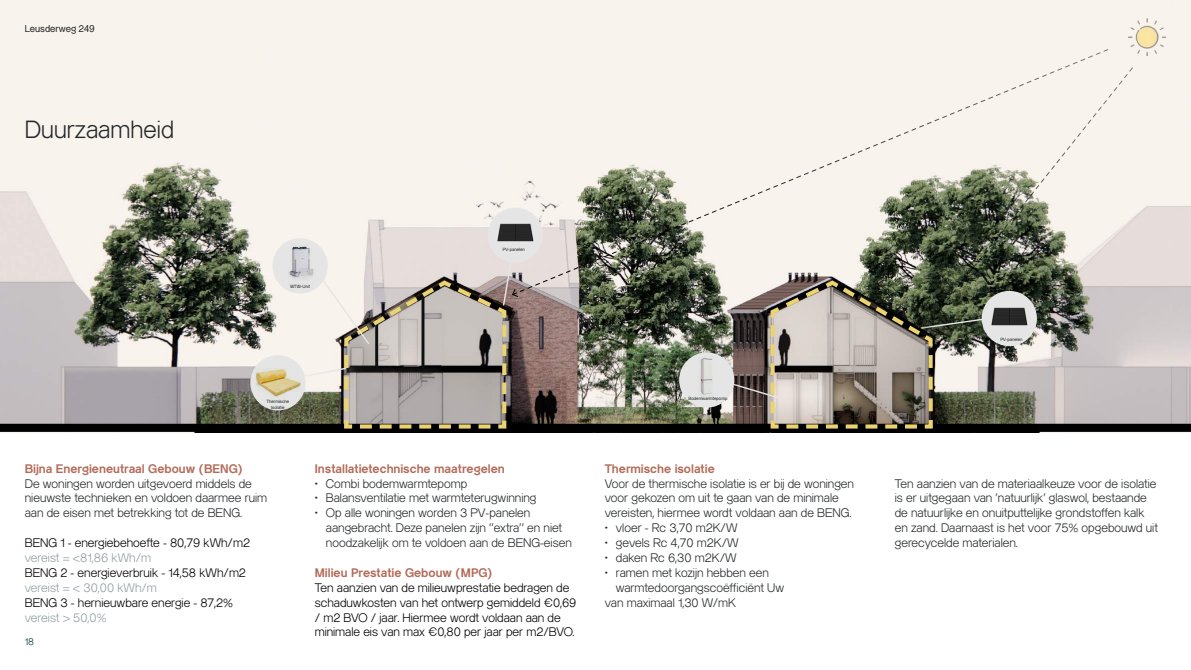
<style>
.page{position:relative;width:1191px;height:670px;background:#fff}
.page>*{position:absolute;margin:0;border:0;box-sizing:border-box;transform-origin:0 0}
.t1{font:300 24.8px "Almarena";color:#25282a}
.t2{font:300 12.4px/14.9px "Almarena";color:#25282a}
.t3{font:300 12.4px/14.9px "Almarena";color:#000}
.t4{font:700 12.4px "Almarena";color:#b26b59}
.t5{font:300 12.4px "Almarena";color:#919ea3}
.t6{font:9.9px "Almarena";color:#25282a}
.t7{font:300 9.9px "Almarena";color:#033338}
.t8{font:4.6px/5.6px "Almarena";color:#1f2423;text-align:center}
</style>
<div class="page">
<img style="left:0;top:0;width:1191px;height:424px">
<img style="left:1128px;top:19px;width:37px;height:37px">
<svg style="left:511px;top:48px;width:598px;height:248px;background:#d9d6ce"></svg>
<svg style="left:930px;top:66px;width:203px;height:255px;background:#bebdb3"></svg>
<div style="left:0;top:424px;width:1191px;height:8px;background:#000"></div>
<div style="left:679px;top:352px;width:55px;height:55px;background:#e5e5e5;border-radius:50%"></div>
<img style="left:686px;top:356px;width:41px;height:39px">
<img style="left:730px;top:278px;width:255px;height:151px">
<svg style="left:303px;top:255px;width:216px;height:174px;background:#b1aba4"></svg>
<div style="left:272px;top:238px;width:56px;height:55px;background:#e5e5e5;border-radius:50%"></div>
<img style="left:289px;top:245px;width:25px;height:34px">
<div style="left:981px;top:291px;width:56px;height:55px;background:#e5e5e5;border-radius:50%"></div>
<img style="left:991px;top:307px;width:36px;height:19px">
<div style="left:488px;top:208px;width:55px;height:55px;background:#e5e5e5;border-radius:50%"></div>
<img style="left:497px;top:223px;width:36px;height:19px">
<div style="left:250px;top:355px;width:55px;height:55px;background:#e5e5e5;border-radius:50%"></div>
<img style="left:256px;top:360px;width:44px;height:45px">
<p class="t6" style="left:25px;top:23px;width:72px">Leusderweg 249</p>
<h1 class="t1" style="left:25px;top:115px;width:151px">Duurzaamheid</h1>
<p class="t8" style="left:290px;top:284px;width:22px">WTW-Unit</p>
<p class="t8" style="left:503px;top:246px;width:24px">PV-panelen</p>
<p class="t8" style="left:266px;top:398px;width:24px">Thermische<br>Isolatie</p>
<p class="t4" style="left:25px;top:460px;width:219px">Bijna Energieneutraal Gebouw (BENG)</p>
<p class="t2" style="left:25px;top:475px;width:244px">De woningen worden uitgevoerd middels de nieuwste technieken en voldoen daarmee ruim aan de eisen met betrekking tot de BENG.</p>
<p class="t3" style="left:25px;top:535px;width:227px">BENG 1 - energiebehoefte - 80,79 kWh/m2</p>
<p class="t5" style="left:25px;top:550px;width:128px">vereist = &lt;81,86 kWh/m</p>
<p class="t3" style="left:25px;top:565px;width:223px">BENG 2 - energieverbruik - 14,58 kWh/m2</p>
<p class="t5" style="left:25px;top:580px;width:134px">vereist = &lt; 30,00 kWh/m</p>
<p class="t3" style="left:25px;top:594px;width:210px">BENG 3 - hernieuwbare energie - 87,2%</p>
<p class="t5" style="left:25px;top:610px;width:83px">vereist &gt; 50,0%</p>
<p class="t7" style="left:25px;top:635px;width:11px">18</p>
<p class="t4" style="left:315px;top:460px;width:191px">Installatietechnische maatregelen</p>
<p class="t2" style="left:315px;top:475px;width:154px">• Combi bodemwarmtepomp</p>
<p class="t2" style="left:315px;top:490px;width:223px">• Balansventilatie met warmteterugwinning</p>
<p class="t2" style="left:326px;top:505px;width:247px;text-indent:-11px">• Op alle woningen worden 3 PV-panelen aangebracht. Deze panelen zijn ‘‘extra’’ en niet noodzakelijk om te voldoen aan de BENG-eisen</p>
<p class="t4" style="left:315px;top:565px;width:179px">Milieu Prestatie Gebouw (MPG)</p>
<p class="t3" style="left:315px;top:579px;width:263px">Ten aanzien van de milieuwprestatie bedragen de schaduwkosten van het ontwerp gemiddeld €0,69 / m2 BVO / jaar. Hiermee wordt voldaan aan de minimale eis van max €0,80 per jaar per m2/BVO.</p>
<p class="t8" style="left:688px;top:396px;width:41px">Bodemwarmtepomp</p>
<p class="t4" style="left:605px;top:460px;width:111px">Thermische isolatie</p>
<p class="t2" style="left:605px;top:475px;width:251px">Voor de thermische isolatie is er bij de woningen voor gekozen om uit te gaan van de minimale vereisten, hiermee wordt voldaan aan de BENG.</p>
<p class="t2" style="left:605px;top:520px;width:134px">• vloer - Rc 3,70 m2K/W</p>
<p class="t2" style="left:605px;top:535px;width:135px">• gevels Rc 4,70 m2K/W</p>
<p class="t2" style="left:605px;top:550px;width:133px">• daken Rc 6,30 m2K/W</p>
<p class="t2" style="left:605px;top:565px;width:166px">• ramen met kozijn hebben een</p>
<p class="t2" style="left:616px;top:579px;width:170px">warmtedoorgangscoëfficiënt Uw</p>
<p class="t2" style="left:605px;top:594px;width:133px">van maximaal 1,30 W/mK</p>
<p class="t8" style="left:1000px;top:337px;width:24px">PV-panelen</p>
<p class="t2" style="left:894px;top:475px;width:265px">Ten aanzien van de materiaalkeuze voor de isolatie is er uitgegaan van ‘natuurlijk’ glaswol, bestaande de natuurlijke en onuitputtelijke grondstoffen kalk en zand. Daarnaast is het voor 75% opgebouwd uit gerecycelde materialen.</p>
</div>
